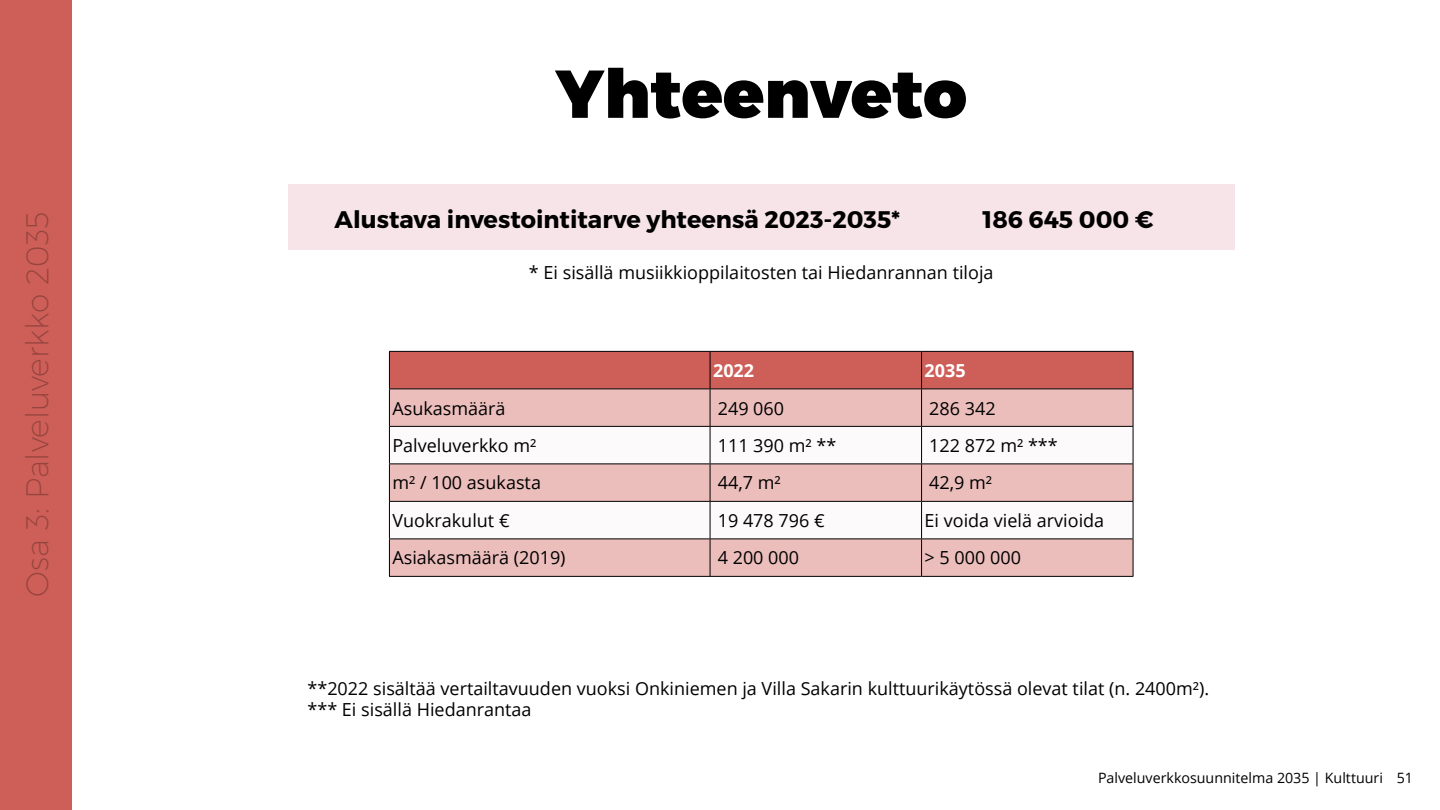
<style>
.page{position:relative;width:1440px;height:810px;background:#fff}
.page>*{position:absolute;margin:0;border:0;box-sizing:border-box;transform-origin:0 0}
.t1{font:900 67.5px "Montserrat";color:#000}
.t2{font:200 31.5px "Montserrat";color:#94453e}
.t3{font:700 24px "Montserrat";color:#000}
.t4{font:18px/21.6px "Open Sans";color:#000}
.t5{font:700 18px "Open Sans";color:#fff}
.t6{font:14.25px "Open Sans";color:#000}
</style>
<div class="page">
<div style="left:0;top:0;width:72px;height:810px;background:#ce5e58"></div>
<div style="left:288px;top:184px;width:946px;height:66px;background:#f7e4e9"></div>
<div style="left:390px;top:352px;width:743px;height:36px;background:#ce5e58"></div>
<div style="left:390px;top:389px;width:743px;height:187px;background:#ebbebc"></div>
<svg style="left:390px;top:427px;width:743px;height:111px"></svg>
<hr style="left:389px;top:351px;width:321px;height:1px;background:#000">
<hr style="left:389px;top:352px;width:1px;height:36px;background:#000">
<hr style="left:710px;top:351px;width:212px;height:1px;background:#000">
<hr style="left:710px;top:352px;width:1px;height:36px;background:#000">
<hr style="left:922px;top:351px;width:211px;height:1px;background:#000">
<hr style="left:921px;top:352px;width:1px;height:36px;background:#000">
<hr style="left:1133px;top:352px;width:1px;height:36px;background:#000">
<hr style="left:389px;top:388px;width:321px;height:1px;background:#000">
<hr style="left:389px;top:389px;width:1px;height:37px;background:#000">
<hr style="left:710px;top:388px;width:212px;height:1px;background:#000">
<hr style="left:710px;top:389px;width:1px;height:37px;background:#000">
<hr style="left:922px;top:388px;width:211px;height:1px;background:#000">
<hr style="left:921px;top:389px;width:1px;height:37px;background:#000">
<hr style="left:1133px;top:389px;width:1px;height:37px;background:#000">
<hr style="left:389px;top:426px;width:321px;height:1px;background:#000">
<hr style="left:389px;top:427px;width:1px;height:37px;background:#000">
<hr style="left:710px;top:426px;width:212px;height:1px;background:#000">
<hr style="left:710px;top:427px;width:1px;height:37px;background:#000">
<hr style="left:922px;top:426px;width:211px;height:1px;background:#000">
<hr style="left:921px;top:427px;width:1px;height:37px;background:#000">
<hr style="left:1133px;top:427px;width:1px;height:37px;background:#000">
<hr style="left:389px;top:464px;width:321px;height:1px;background:#000">
<hr style="left:389px;top:464px;width:1px;height:37px;background:#000">
<hr style="left:710px;top:464px;width:212px;height:1px;background:#000">
<hr style="left:710px;top:464px;width:1px;height:37px;background:#000">
<hr style="left:922px;top:464px;width:211px;height:1px;background:#000">
<hr style="left:921px;top:464px;width:1px;height:37px;background:#000">
<hr style="left:1133px;top:464px;width:1px;height:37px;background:#000">
<hr style="left:389px;top:501px;width:321px;height:1px;background:#000">
<hr style="left:389px;top:502px;width:1px;height:36px;background:#000">
<hr style="left:710px;top:501px;width:212px;height:1px;background:#000">
<hr style="left:710px;top:502px;width:1px;height:36px;background:#000">
<hr style="left:922px;top:501px;width:211px;height:1px;background:#000">
<hr style="left:921px;top:502px;width:1px;height:36px;background:#000">
<hr style="left:1133px;top:502px;width:1px;height:36px;background:#000">
<hr style="left:389px;top:538px;width:321px;height:1px;background:#000">
<hr style="left:389px;top:539px;width:1px;height:37px;background:#000">
<hr style="left:710px;top:538px;width:212px;height:1px;background:#000">
<hr style="left:710px;top:539px;width:1px;height:37px;background:#000">
<hr style="left:922px;top:538px;width:211px;height:1px;background:#000">
<hr style="left:921px;top:539px;width:1px;height:37px;background:#000">
<hr style="left:1133px;top:539px;width:1px;height:37px;background:#000">
<hr style="left:389px;top:576px;width:321px;height:1px;background:#000">
<hr style="left:710px;top:576px;width:212px;height:1px;background:#000">
<hr style="left:922px;top:576px;width:211px;height:1px;background:#000">
<h2 class="t2" style="left:18px;top:597px;width:387px;rotate:-90deg">Osa 3: Palveluverkko 2035</h2>
<h1 class="t1" style="left:556px;top:52px;width:413px">Yhteenveto</h1>
<h3 class="t3" style="left:335px;top:204px;width:567px">Alustava investointitarve yhteensä 2023-2035*</h3>
<h3 class="t3" style="left:983px;top:204px;width:173px">186 645 000 €</h3>
<p class="t4" style="left:529px;top:261px;width:466px">* Ei sisällä musiikkioppilaitosten tai Hiedanrannan tiloja</p>
<p class="t5" style="left:713px;top:358px;width:43px">2022</p>
<p class="t5" style="left:925px;top:358px;width:43px">2035</p>
<p class="t4" style="left:392px;top:397px;width:115px">Asukasmäärä</p>
<p class="t4" style="left:718px;top:397px;width:68px">249 060</p>
<p class="t4" style="left:929px;top:397px;width:68px">286 342</p>
<p class="t4" style="left:392px;top:434px;width:146px">Palveluverkko m²</p>
<p class="t4" style="left:718px;top:434px;width:120px">111 390 m² **</p>
<p class="t4" style="left:929px;top:434px;width:130px">122 872 m² ***</p>
<p class="t4" style="left:392px;top:472px;width:150px">m² / 100 asukasta</p>
<p class="t4" style="left:718px;top:472px;width:64px">44,7 m²</p>
<p class="t4" style="left:929px;top:472px;width:64px">42,9 m²</p>
<p class="t4" style="left:392px;top:509px;width:119px">Vuokrakulut €</p>
<p class="t4" style="left:718px;top:509px;width:109px">19 478 796 €</p>
<p class="t4" style="left:925px;top:509px;width:181px">Ei voida vielä arvioida</p>
<p class="t4" style="left:392px;top:547px;width:175px">Asiakasmäärä (2019)</p>
<p class="t4" style="left:718px;top:547px;width:83px">4 200 000</p>
<p class="t4" style="left:925px;top:547px;width:98px">&gt; 5 000 000</p>
<p class="t4" style="left:307px;top:677px;width:901px">**2022 sisältää vertailtavuuden vuoksi Onkiniemen ja Villa Sakarin kulttuurikäytössä olevat tilat (n. 2400m²). *** Ei sisällä Hiedanrantaa</p>
<p class="t6" style="left:1098px;top:768px;width:286px">Palveluverkkosuunnitelma 2035 | Kulttuuri</p>
<p class="t6" style="left:1397px;top:768px;width:18px">51</p>
</div>
